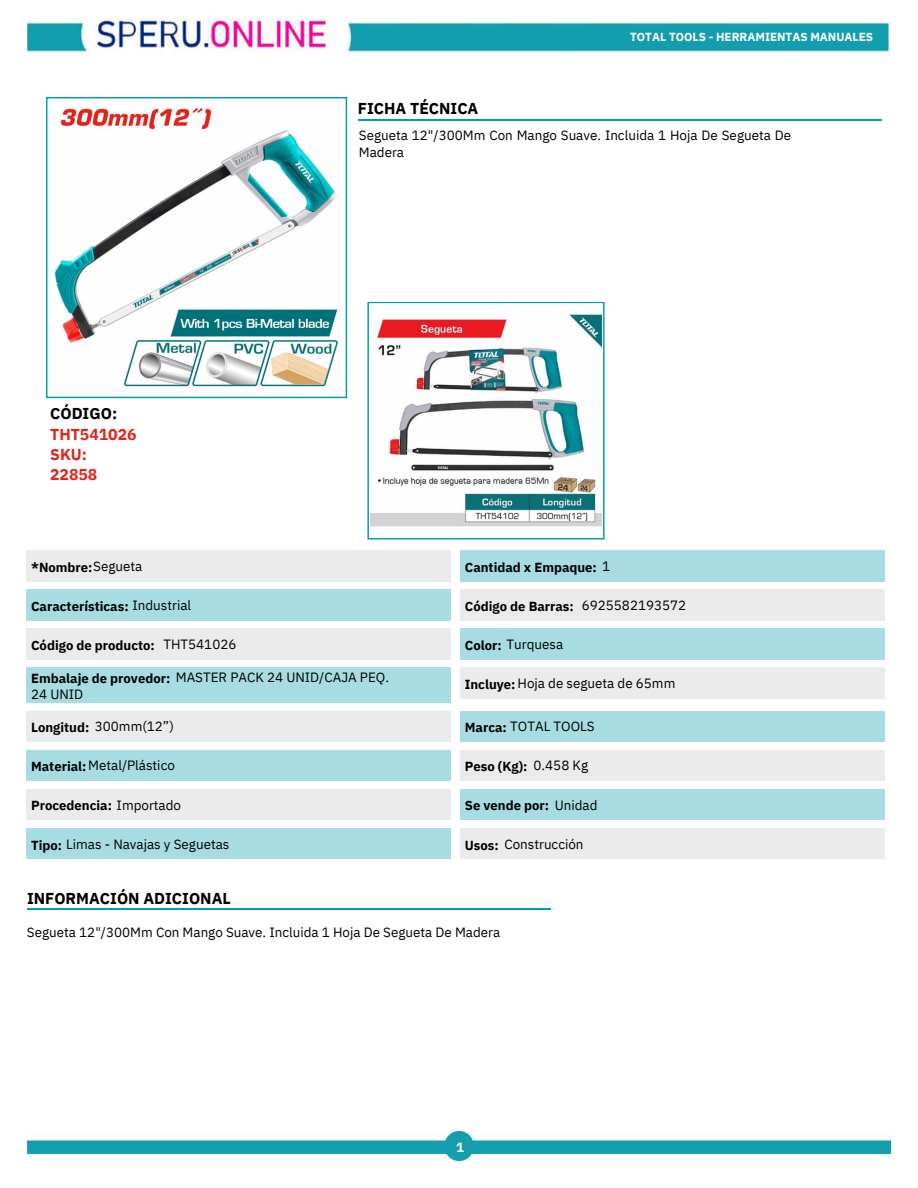
<style>
.page{position:relative;width:918px;height:1188px;background:#fff}
.page>*{position:absolute;margin:0;border:0;box-sizing:border-box;transform-origin:0 0}
.t1{font:700 15.75px "IBM Plex Sans";color:#000}
.t2{font:700 15.75px/20.2px "IBM Plex Sans";color:#e1251b}
.t3{font:13.35px/16.8px "IBM Plex Sans";color:#000}
.t4{font:700 13.05px "IBM Plex Sans";color:#000}
.t5{font:700 13.05px "IBM Plex Sans";color:#fff}
.t6{font:700 11.7px "IBM Plex Sans";color:#fff}
.s1{font-weight:400;font-size:13.35px}
.s2{font-weight:700;font-size:13.05px}
</style>
<div class="page">
<hr style="left:27px;top:908px;width:524px;height:2px;background:#009fad">
<hr style="left:358px;top:119px;width:524px;height:1px;background:#009fad">
<svg style="left:46px;top:97px;width:301px;height:301px"></svg>
<img style="left:49px;top:100px;width:295px;height:295px">
<svg style="left:367px;top:302px;width:238px;height:237px"></svg>
<img style="left:370px;top:305px;width:231px;height:231px">
<div style="left:27px;top:550px;width:424px;height:31px;background:#ebebeb"></div>
<div style="left:461px;top:550px;width:424px;height:31px;background:#a7dde2"></div>
<div style="left:27px;top:590px;width:424px;height:30px;background:#a7dde2"></div>
<div style="left:461px;top:590px;width:424px;height:30px;background:#ebebeb"></div>
<div style="left:27px;top:629px;width:424px;height:30px;background:#ebebeb"></div>
<div style="left:461px;top:629px;width:424px;height:30px;background:#a7dde2"></div>
<div style="left:27px;top:668px;width:424px;height:35px;background:#a7dde2"></div>
<div style="left:461px;top:668px;width:424px;height:30px;background:#ebebeb"></div>
<div style="left:27px;top:711px;width:424px;height:31px;background:#ebebeb"></div>
<div style="left:461px;top:711px;width:424px;height:31px;background:#a7dde2"></div>
<div style="left:27px;top:750px;width:424px;height:31px;background:#a7dde2"></div>
<div style="left:461px;top:750px;width:424px;height:31px;background:#ebebeb"></div>
<div style="left:27px;top:789px;width:424px;height:31px;background:#ebebeb"></div>
<div style="left:461px;top:789px;width:424px;height:31px;background:#a7dde2"></div>
<div style="left:27px;top:828px;width:424px;height:31px;background:#a7dde2"></div>
<div style="left:461px;top:828px;width:424px;height:31px;background:#ebebeb"></div>
<img style="left:27px;top:1131px;width:864px;height:29px">
<img style="left:27px;top:19px;width:864px;height:36px">
<img style="left:468px;top:19px;width:83px;height:36px">
<img style="left:551px;top:19px;width:79px;height:36px">
<img style="left:630px;top:19px;width:97px;height:36px">
<img style="left:727px;top:19px;width:99px;height:36px">
<p class="t1" style="left:358px;top:96px;width:122px">FICHA TÉCNICA</p>
<p class="t6" style="left:630px;top:28px;width:244px">TOTAL TOOLS - HERRAMIENTAS MANUALES</p>
<p class="t3" style="left:359px;top:126px;width:434px">Segueta 12"/300Mm Con Mango Suave. Incluida 1 Hoja De Segueta De<br>Madera</p>
<p class="t1" style="left:50px;top:401px;width:69px">CÓDIGO:</p>
<p class="t2" style="left:50px;top:423px;width:88px">THT541026<br>SKU:<br>22858</p>
<p class="t4" style="left:31px;top:557px;width:113px">*Nombre:<span class="s1">Segueta</span></p>
<p class="t4" style="left:465px;top:557px;width:147px">Cantidad x Empaque: <span class="s1">1</span></p>
<p class="t4" style="left:31px;top:596px;width:162px">Características: <span class="s1">Industrial</span></p>
<p class="t3" style="left:163px;top:635px;width:75px">THT541026</p>
<p class="t4" style="left:31px;top:635px;width:125px">Código de producto:</p>
<p class="t4" style="left:465px;top:596px;width:111px">Código de Barras:</p>
<p class="t3" style="left:582px;top:596px;width:106px">6925582193572</p>
<p class="t3" style="left:465px;top:635px;width:100px"><span class="s2">Color:</span> Turquesa</p>
<p class="t3" style="left:31px;top:667px;width:359px"><span class="s2">Embalaje de provedor:</span> MASTER PACK 24 UNID/CAJA PEQ.</p>
<p class="t3" style="left:31px;top:685px;width:54px">24 UNID</p>
<p class="t3" style="left:31px;top:717px;width:144px"><span class="s2">Longitud:</span> 300mm(12”)</p>
<p class="t3" style="left:31px;top:756px;width:145px"><span class="s2">Material:</span>Metal/Plástico</p>
<p class="t4" style="left:31px;top:795px;width:151px">Procedencia: <span class="s1">Importado</span></p>
<p class="t3" style="left:31px;top:834px;width:200px"><span class="s2">Tipo:</span> Limas - Navajas y Seguetas</p>
<p class="t1" style="left:27px;top:886px;width:205px">INFORMACIÓN ADICIONAL</p>
<p class="t3" style="left:465px;top:674px;width:212px"><span class="s2">Incluye:</span>Hoja de segueta de 65mm</p>
<p class="t3" style="left:465px;top:717px;width:131px"><span class="s2">Marca:</span> TOTAL TOOLS</p>
<p class="t3" style="left:534px;top:756px;width:56px">0.458 Kg</p>
<p class="t4" style="left:465px;top:795px;width:134px">Se vende por: <span class="s1">Unidad</span></p>
<p class="t4" style="left:465px;top:756px;width:64px">Peso (Kg):</p>
<p class="t3" style="left:465px;top:834px;width:120px"><span class="s2">Usos:</span> Construcción</p>
<p class="t3" style="left:27px;top:923px;width:475px">Segueta 12"/300Mm Con Mango Suave. Incluida 1 Hoja De Segueta De Madera</p>
<p class="t5" style="left:456px;top:1137px;width:9px">1</p>
</div>
